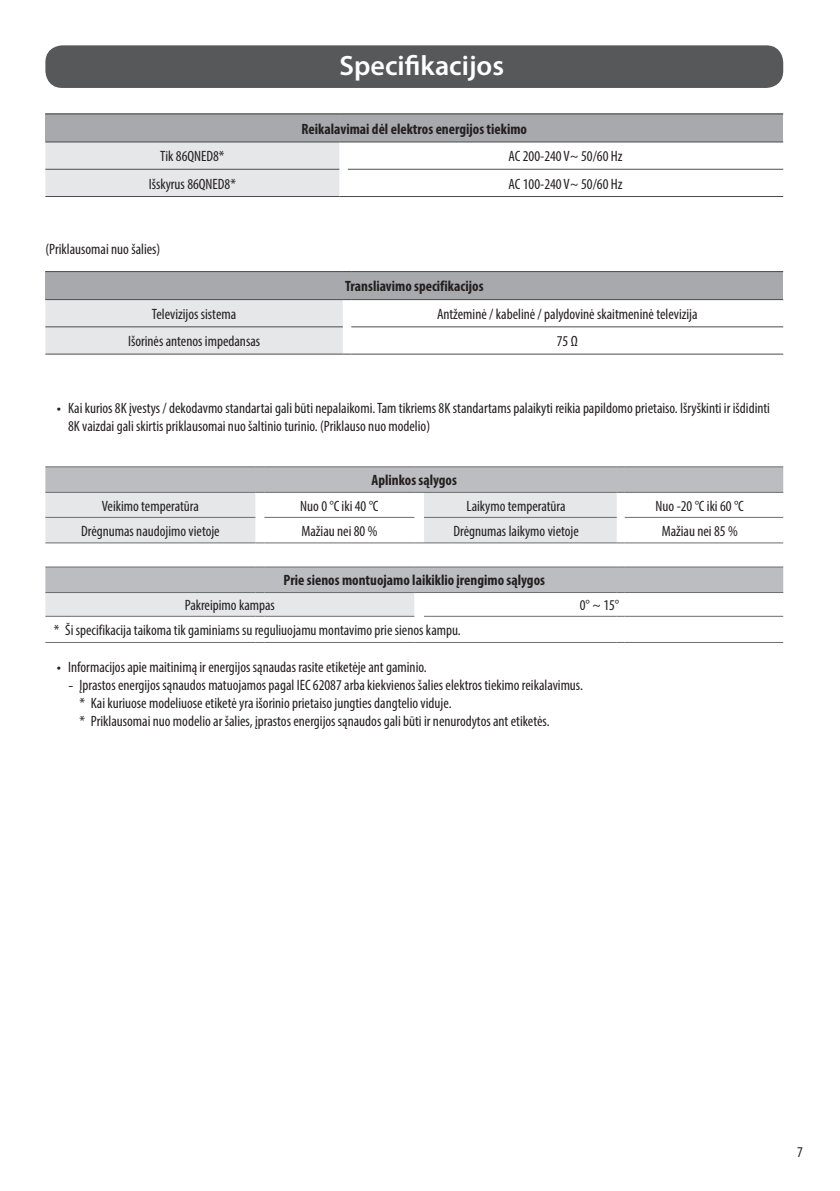
<style>
.page{position:relative;width:840px;height:1191px;background:#fff}
.page>*{position:absolute;margin:0;border:0;box-sizing:border-box;transform-origin:0 0}
.t1{font:600 28px "Myriad Pro";color:#fff}
.Body_Center{font:condensed 15px/18px "Myriad Pro";color:#231f20}
.Body_Bold_Center{font:700 condensed 15px "Myriad Pro";color:#231f20}
.Body{font:condensed 15px "Myriad Pro";color:#231f20}
.Page_Number_Right{font:condensed 15px "Myriad Pro";color:#231f20}
.s1{font-family:"LG Smart";font-stretch:normal}
</style>
<div class="page">
<div style="left:45px;top:45px;width:737px;height:43px;background:#57585a;border-radius:17px"></div>
<div style="left:45px;top:114px;width:737px;height:28px;background:#a8a9ad"></div>
<hr style="left:45px;top:113px;width:294px;height:1px;background:#4b4c4d">
<hr style="left:348px;top:113px;width:434px;height:1px;background:#4b4c4d">
<hr style="left:348px;top:141px;width:434px;height:1px;background:#4b4c4d">
<hr style="left:348px;top:169px;width:434px;height:1px;background:#4b4c4d">
<hr style="left:348px;top:196px;width:434px;height:1px;background:#4b4c4d">
<svg style="left:45px;top:141px;width:303px;height:56px;background:#dddee0"></svg>
<div style="left:45px;top:271px;width:737px;height:28px;background:#a8a9ad"></div>
<hr style="left:45px;top:271px;width:297px;height:1px;background:#4b4c4d">
<hr style="left:351px;top:271px;width:431px;height:1px;background:#4b4c4d">
<hr style="left:351px;top:299px;width:431px;height:1px;background:#4b4c4d">
<hr style="left:351px;top:326px;width:431px;height:1px;background:#4b4c4d">
<hr style="left:351px;top:353px;width:431px;height:1px;background:#4b4c4d">
<svg style="left:45px;top:299px;width:306px;height:55px;background:#dfe0e2"></svg>
<svg style="left:45px;top:467px;width:737px;height:125px;fill:#bcbdc0"></svg>
<svg style="left:45px;top:493px;width:571px;height:123px"></svg>
<hr style="left:45px;top:466px;width:210px;height:1px;background:#6c6d70">
<hr style="left:264px;top:466px;width:150px;height:1px;background:#6c6d70">
<hr style="left:424px;top:466px;width:192px;height:1px;background:#6c6d70">
<hr style="left:624px;top:466px;width:158px;height:1px;background:#6c6d70">
<hr style="left:45px;top:566px;width:210px;height:1px;background:#6c6d70">
<hr style="left:264px;top:566px;width:150px;height:1px;background:#6c6d70">
<hr style="left:424px;top:566px;width:192px;height:1px;background:#6c6d70">
<hr style="left:624px;top:566px;width:158px;height:1px;background:#6c6d70">
<hr style="left:45px;top:492px;width:210px;height:1px;background:#6c6d70">
<hr style="left:45px;top:517px;width:210px;height:1px;background:#6c6d70">
<hr style="left:45px;top:542px;width:210px;height:1px;background:#6c6d70">
<hr style="left:264px;top:542px;width:150px;height:1px;background:#6c6d70">
<hr style="left:424px;top:542px;width:192px;height:1px;background:#6c6d70">
<hr style="left:624px;top:542px;width:158px;height:1px;background:#6c6d70">
<hr style="left:264px;top:492px;width:150px;height:1px;background:#6c6d70">
<hr style="left:264px;top:517px;width:150px;height:1px;background:#6c6d70">
<hr style="left:45px;top:592px;width:210px;height:1px;background:#6c6d70">
<hr style="left:264px;top:592px;width:150px;height:1px;background:#6c6d70">
<hr style="left:45px;top:616px;width:210px;height:1px;background:#6c6d70">
<hr style="left:264px;top:616px;width:150px;height:1px;background:#6c6d70">
<hr style="left:424px;top:616px;width:192px;height:1px;background:#6c6d70">
<hr style="left:624px;top:616px;width:158px;height:1px;background:#6c6d70">
<hr style="left:45px;top:642px;width:210px;height:1px;background:#6c6d70">
<hr style="left:264px;top:642px;width:150px;height:1px;background:#6c6d70">
<hr style="left:424px;top:642px;width:192px;height:1px;background:#6c6d70">
<hr style="left:624px;top:642px;width:158px;height:1px;background:#6c6d70">
<hr style="left:424px;top:492px;width:192px;height:1px;background:#6c6d70">
<hr style="left:424px;top:517px;width:192px;height:1px;background:#6c6d70">
<hr style="left:624px;top:492px;width:158px;height:1px;background:#6c6d70">
<hr style="left:624px;top:517px;width:158px;height:1px;background:#6c6d70">
<hr style="left:424px;top:592px;width:192px;height:1px;background:#6c6d70">
<hr style="left:624px;top:592px;width:158px;height:1px;background:#6c6d70">
<p class="t1" style="left:339px;top:48px;width:166px">Specifikacijos</p>
<p class="Body_Bold_Center" style="left:301px;top:119px;width:227px">Reikalavimai dėl elektros energijos tiekimo</p>
<p class="Body_Center" style="left:160px;top:147px;width:66px">Tik 86QNED8*</p>
<p class="Body_Center" style="left:508px;top:147px;width:115px">AC 200-240 V~ 50/60 Hz</p>
<p class="Body_Center" style="left:149px;top:174px;width:89px">Išskyrus 86QNED8*</p>
<p class="Body_Center" style="left:508px;top:174px;width:115px">AC 100-240 V~ 50/60 Hz</p>
<p class="Body" style="left:45px;top:240px;width:116px">(Priklausomai nuo šalies)</p>
<p class="Body_Bold_Center" style="left:345px;top:277px;width:140px">Transliavimo specifikacijos</p>
<p class="Body_Center" style="left:152px;top:305px;width:86px">Televizijos sistema</p>
<p class="Body_Center" style="left:437px;top:305px;width:262px">Antžeminė / kabelinė / palydovinė skaitmeninė televizija</p>
<p class="Body_Center" style="left:128px;top:332px;width:133px">Išorinės antenos impedansas</p>
<p class="Body_Center" style="left:556px;top:332px;width:22px">75 Ω</p>
<p class="Body_Center" style="left:68px;top:399px;width:703px;text-indent:-11px"><span class="s1">•</span> Kai kurios 8K įvestys / dekodavmo standartai gali būti nepalaikomi. Tam tikriems 8K standartams palaikyti reikia papildomo prietaiso. Išryškinti ir išdidinti<br>8K vaizdai gali skirtis priklausomai nuo šaltinio turinio. (Priklauso nuo modelio)</p>
<p class="Body_Bold_Center" style="left:371px;top:471px;width:87px">Aplinkos sąlygos</p>
<p class="Body_Center" style="left:102px;top:496px;width:99px">Veikimo temperatūra</p>
<p class="Body_Center" style="left:300px;top:496px;width:80px">Nuo 0 °C iki 40 °C</p>
<p class="Body_Center" style="left:466px;top:496px;width:100px">Laikymo temperatūra</p>
<p class="Body_Center" style="left:655px;top:496px;width:90px">Nuo -20 °C iki 60 °C</p>
<p class="Body_Center" style="left:81px;top:521px;width:140px">Drėgnumas naudojimo vietoje</p>
<p class="Body_Center" style="left:301px;top:521px;width:77px">Mažiau nei 80 %</p>
<p class="Body_Center" style="left:453px;top:521px;width:127px">Drėgnumas laikymo vietoje</p>
<p class="Body_Center" style="left:661px;top:521px;width:77px">Mažiau nei 85 %</p>
<p class="Body_Bold_Center" style="left:283px;top:571px;width:263px">Prie sienos montuojamo laikiklio įrengimo sąlygos</p>
<p class="Body_Center" style="left:185px;top:596px;width:92px">Pakreipimo kampas</p>
<p class="Body_Center" style="left:579px;top:596px;width:41px">0° ~ 15°</p>
<p class="Body_Center" style="left:54px;top:621px;width:408px">* Ši specifikacija taikoma tik gaminiams su reguliuojamu montavimo prie sienos kampu.</p>
<p class="Body_Center" style="left:57px;top:658px;width:371px"><span class="s1">•</span> Informacijos apie maitinimą ir energijos sąnaudas rasite etiketėje ant gaminio.</p>
<p class="Body_Center" style="left:68px;top:676px;width:516px"><span class="s1">-</span> Įprastos energijos sąnaudos matuojamos pagal IEC 62087 arba kiekvienos šalies elektros tiekimo reikalavimus.</p>
<p class="Body_Center" style="left:79px;top:694px;width:373px">* Kai kuriuose modeliuose etiketė yra išorinio prietaiso jungties dangtelio viduje.</p>
<p class="Body_Center" style="left:79px;top:712px;width:471px">* Priklausomai nuo modelio ar šalies, įprastos energijos sąnaudos gali būti ir nenurodytos ant etiketės.</p>
<p class="Page_Number_Right" style="left:796px;top:1142px;width:7px">7</p>
</div>
